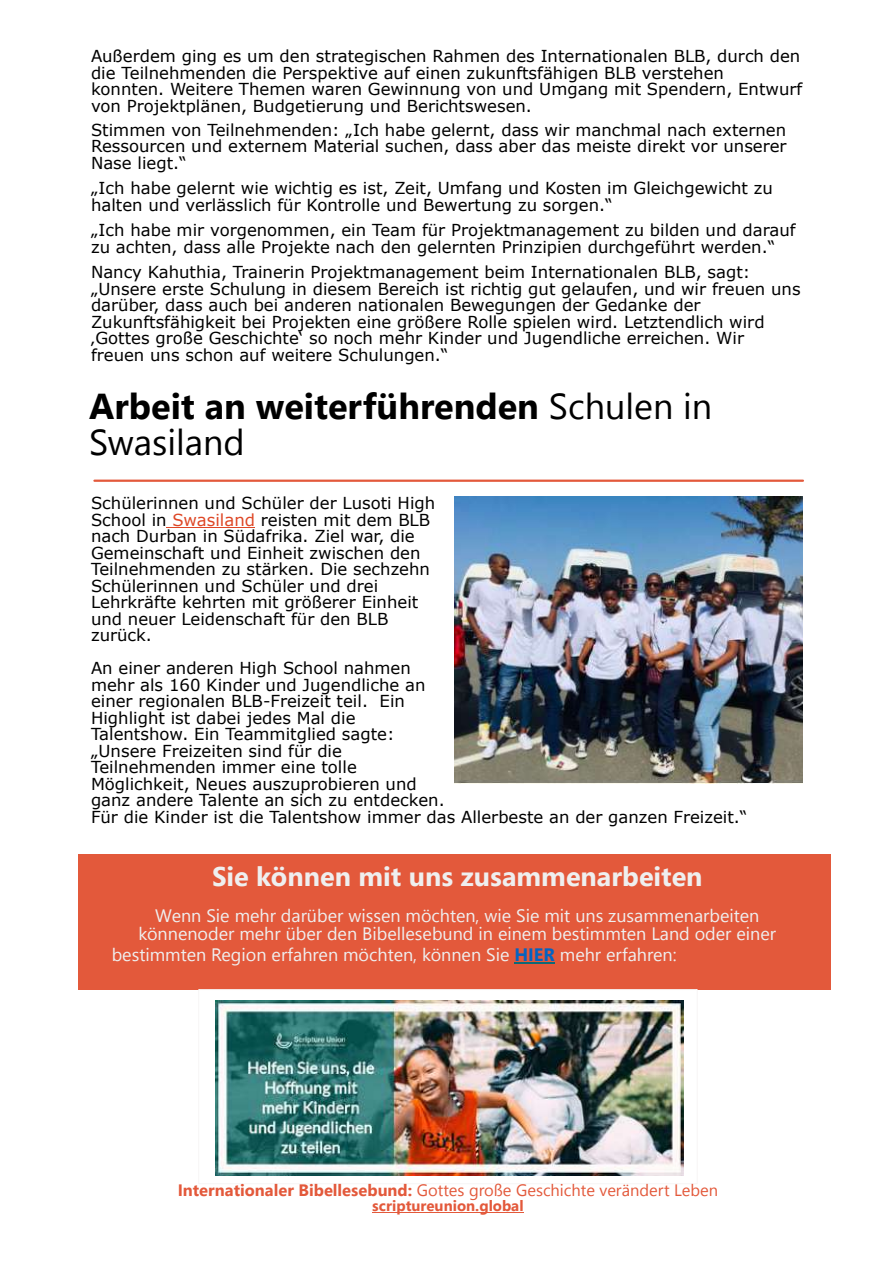
<style>
.page{position:relative;width:893px;height:1263px;background:#fff}
.page>*{position:absolute;margin:0;border:0;box-sizing:border-box;transform-origin:0 0}
.t1{font:700 36px/36px "Segoe UI";color:#000}
.t2{font:700 27px "Segoe UI";color:#efefef}
.t3{font:18px/18px "Segoe UI";color:#efefef;text-align:center}
.t4{font:16.5px/16.5px "Verdana";color:#000}
.t5{font:16.5px "Segoe UI";color:#e3593b}
.t6{font:700 15px "Segoe UI";color:#e3593b}
.s1{font-weight:400}
.s2{color:#de4726}
.s3{font-weight:700;color:#0563c1}
.s4{font-weight:700}
</style>
<div class="page">
<hr style="left:94px;top:480px;width:709px;height:2px;background:#e3593b">
<hr style="left:167px;top:527px;width:88px;height:1px;background:#de4726">
<img style="left:454px;top:497px;width:349px;height:286px">
<div style="left:78px;top:854px;width:752px;height:135px;background:#e3593b"></div>
<hr style="left:514px;top:962px;width:41px;height:1px;background:#0d6976">
<img style="left:215px;top:1000px;width:468px;height:176px">
<div style="left:198px;top:989px;width:500px;height:195px;border:1px solid #f7f5f5"></div>
<hr style="left:372px;top:1212px;width:152px;height:1px;background:#e3593b">
<p class="t4" style="left:91px;top:50px;width:713px">Außerdem ging es um den strategischen Rahmen des Internationalen BLB, durch den die Teilnehmenden die Perspektive auf einen zukunftsfähigen BLB verstehen<br>konnten. Weitere Themen waren Gewinnung von und Umgang mit Spendern, Entwurf von Projektplänen, Budgetierung und Berichtswesen.</p>
<p class="t4" style="left:91px;top:123px;width:697px;text-align:justify">Stimmen von Teilnehmenden: „Ich habe gelernt, dass wir manchmal nach externen Ressourcen und externem Material suchen, dass aber das meiste direkt vor unserer Nase liegt.“</p>
<p class="t4" style="left:91px;top:182px;width:683px">„Ich habe gelernt wie wichtig es ist, Zeit, Umfang und Kosten im Gleichgewicht zu halten und verlässlich für Kontrolle und Bewertung zu sorgen.“</p>
<p class="t4" style="left:91px;top:224px;width:706px">„Ich habe mir vorgenommen, ein Team für Projektmanagement zu bilden und darauf zu achten, dass alle Projekte nach den gelernten Prinzipien durchgeführt werden.“</p>
<p class="t4" style="left:91px;top:266px;width:711px">Nancy Kahuthia, Trainerin Projektmanagement beim Internationalen BLB, sagt: „Unsere erste Schulung in diesem Bereich ist richtig gut gelaufen, und wir freuen uns darüber, dass auch bei anderen nationalen Bewegungen der Gedanke der Zukunftsfähigkeit bei Projekten eine größere Rolle spielen wird. Letztendlich wird ‚Gottes große Geschichte‘ so noch mehr Kinder und Jugendliche erreichen. Wir freuen uns schon auf weitere Schulungen.“</p>
<h1 class="t1" style="left:89px;top:392px;width:625px">Arbeit an weiterführenden <span class="s1">Schulen in<br>Swasiland</span></h1>
<p class="t4" style="left:91px;top:496px;width:346px">Schülerinnen und Schüler der Lusoti High School in <span class="s2">Swasiland</span> reisten mit dem BLB nach Durban in Südafrika. Ziel war, die Gemeinschaft und Einheit zwischen den Teilnehmenden zu stärken. Die sechzehn Schülerinnen und Schüler und drei Lehrkräfte kehrten mit größerer Einheit und neuer Leidenschaft für den BLB zurück.</p>
<p class="t4" style="left:91px;top:661px;width:658px">An einer anderen High School nahmen<br>mehr als 160 Kinder und Jugendliche an<br>einer regionalen BLB-Freizeit teil. Ein<br>Highlight ist dabei jedes Mal die<br>Talentshow. Ein Teammitglied sagte:<br>„Unsere Freizeiten sind für die<br>Teilnehmenden immer eine tolle<br>Möglichkeit, Neues auszuprobieren und<br>ganz andere Talente an sich zu entdecken.<br>Für die Kinder ist die Talentshow immer das Allerbeste an der ganzen Freizeit.“</p>
<h2 class="t2" style="left:212px;top:866px;width:492px">Sie können mit uns zusammenarbeiten</h2>
<p class="t3" style="left:139px;top:908px;width:639px">Wenn Sie mehr darüber wissen möchten, wie Sie mit uns zusammenarbeiten könnenoder mehr über den Bibellesebund in einem bestimmten Land oder einer</p>
<p class="t3" style="left:112px;top:947px;width:566px">bestimmten Region erfahren möchten, können Sie <span class="s3">HIER</span> mehr erfahren:</p>
<p class="t5" style="left:178px;top:1184px;width:542px"><span class="s4">Internationaler Bibellesebund:</span> Gottes große Geschichte verändert Leben</p>
<p class="t6" style="left:372px;top:1200px;width:153px">scriptureunion.global</p>
</div>
